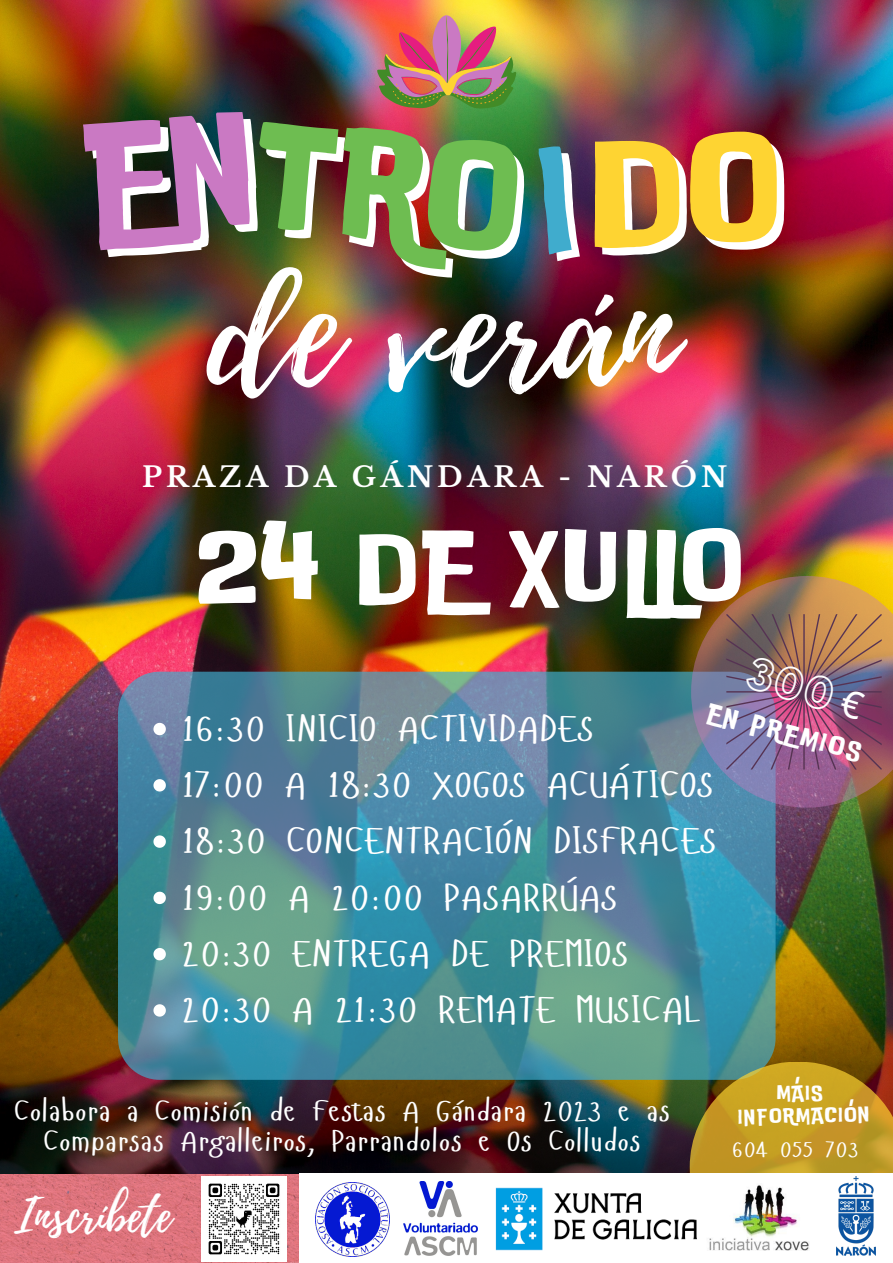
<style>
.page{position:relative;width:893px;height:1263px;background:#fff}
.page>*{position:absolute;margin:0;border:0;box-sizing:border-box;transform-origin:0 0}
.t1{font:169.05px "Do Ub Le Ba Ss";color:#fff}
.t2{font:158.32px "Playlist Script";color:#fff}
.t3{font:112.57px "Do Ub Le Ba Ss";color:#fff}
.t4{font:47.25px "Playlist Script";color:#fff}
.t5{font:37.5px "Hangyaboly";letter-spacing:.04em;color:#fff}
.t6{font:37.5px "Hussar Ekologiczne 1";color:#fff}
.t7{font:29.85px/29.8px "Hangyaboly";letter-spacing:.03em;color:#fff;text-align:center}
.t8{font:28.5px "Do Ub Le Ba Ss";color:#fff}
.t9{font:700 27.75px "Libre Baskerville";letter-spacing:.15em;color:#fff}
.t10{font:22.5px "Do Ub Le Ba Ss";color:#fff}
.t11{font:22.5px "Hangyaboly";letter-spacing:.05em;color:#fff}
.s1{font-family:"Noto Sans"}
</style>
<div class="page">
<img style="left:0;top:0;width:893px;height:603px">
<img style="left:0;top:603px;width:893px;height:571px">
<img style="left:377px;top:0;width:139px;height:109px">
<img style="left:0;top:1174px;width:299px;height:89px">
<svg style="left:118px;top:672px;width:657px;height:408px;background:#4d8b9a"></svg>
<svg style="left:689px;top:1061px;width:204px;height:112px;background:#b18f28"></svg>
<div style="left:299px;top:1173px;width:594px;height:90px;background:#fff"></div>
<img style="left:709px;top:1185px;width:100px;height:66px">
<img style="left:495px;top:1187px;width:202px;height:64px">
<img style="left:316px;top:1182px;width:74px;height:74px">
<img style="left:836px;top:1177px;width:39px;height:78px">
<img style="left:403px;top:1181px;width:74px;height:74px">
<img style="left:691px;top:576px;width:202px;height:232px">
<img style="left:201px;top:1177px;width:85px;height:85px">
<svg style="left:153px;top:723px;width:13px;height:12px"></svg>
<svg style="left:153px;top:779px;width:13px;height:12px"></svg>
<svg style="left:153px;top:835px;width:13px;height:13px"></svg>
<svg style="left:153px;top:892px;width:13px;height:12px"></svg>
<svg style="left:153px;top:948px;width:13px;height:12px"></svg>
<svg style="left:153px;top:1004px;width:13px;height:12px"></svg>
<img style="left:91px;top:116px;width:437px;height:162px">
<svg style="left:546px;top:151px;width:34px;height:110px;background:#542f48"></svg>
<img style="left:705px;top:614px;width:176px;height:155px">
<p class="t1" style="left:594px;top:85px;width:195px">DO</p>
<p class="t2" style="left:209px;top:217px;width:468px">de verán</p>
<p class="t9" style="left:142px;top:460px;width:586px">PRAZA DA GÁNDARA - NARÓN</p>
<p class="t3" style="left:196px;top:492px;width:548px">24 DE XULLO</p>
<p class="t5" style="left:182px;top:704px;width:413px">16:30 INICIO ACTIVIDADES</p>
<p class="t5" style="left:182px;top:760px;width:533px">17:00 A 18:30 XOGOS ACUÁTICOS</p>
<p class="t5" style="left:182px;top:817px;width:536px">18:30 CONCENTRACIÓN DISFRACES</p>
<p class="t5" style="left:182px;top:873px;width:437px">19:00 A 20:00 PASARRÚAS</p>
<p class="t5" style="left:182px;top:929px;width:448px">20:30 ENTREGA DE PREMIOS</p>
<p class="t5" style="left:182px;top:985px;width:520px">20:30 A 21:30 REMATE MUSICAL</p>
<p class="t6" style="left:753px;top:657px;width:121px;rotate:17deg">300 <span class="s1">€</span></p>
<p class="t8" style="left:756px;top:705px;width:115px;rotate:15deg">PREMIOS</p>
<p class="t7" style="left:14px;top:1095px;width:657px">Colabora a Comisión de Festas A Gándara 2023 e as<br>Comparsas Argalleiros, Parrandolos e Os Colludos</p>
<p class="t4" style="left:14px;top:1182px;width:159px">Inscríbete</p>
<p class="t10" style="left:776px;top:1078px;width:48px;rotate:-1deg">MÁIS</p>
<p class="t10" style="left:737px;top:1101px;width:133px;rotate:-1deg">INFORMACIÓN</p>
<p class="t11" style="left:732px;top:1135px;width:128px">604 055 703</p>
</div>
